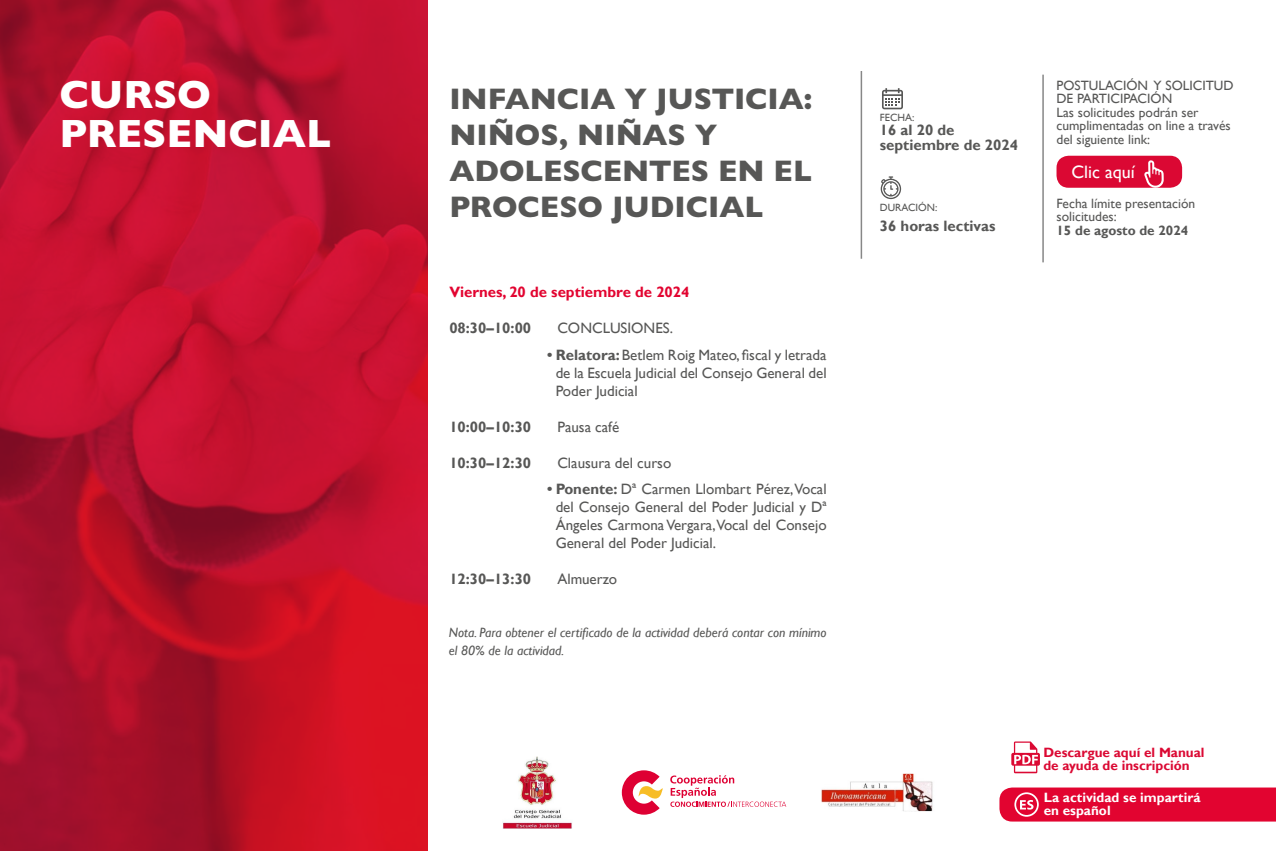
<style>
.page{position:relative;width:1276px;height:851px;background:#fff}
.page>*{position:absolute;margin:0;border:0;box-sizing:border-box;transform-origin:0 0}
.t1{font:800 39.75px/39px "Gill Sans";color:#fff}
.t2{font:800 30px/36px "Gill Sans";color:#575756}
.t3{font:18px "Gill Sans";color:#fff}
.t4{font:15px/18px "Gill Sans";color:#575756;text-align:justify}
.t5{font:700 15px/15px "Gill Sans";color:#575756}
.t6{font:700 15px "Gill Sans";color:#e20430}
.t7{font:13.5px/13.5px "Gill Sans";color:#575756}
.t8{font:italic 13.5px/18px "Gill Sans";color:#575756}
.t9{font:700 13.5px/13.5px "Gill Sans";color:#db0933}
.t10{font:700 13.5px/13.5px "Gill Sans";color:#fff}
.t11{font:700 13.5px "Gill Sans";color:#575756}
.t12{font:10.5px "Gill Sans";color:#575756}
.s1{font-weight:700}
</style>
<div class="page">
<img style="left:0;top:0;width:427px;height:850px">
<svg style="left:999px;top:787px;width:277px;height:34px;background:#e30f39"></svg>
<svg style="left:1011px;top:741px;width:29px;height:32px"></svg>
<hr style="left:860px;top:71px;width:2px;height:188px;background:#878787">
<div style="left:1056px;top:156px;width:126px;height:32px;background:#db0833;border-radius:12px"></div>
<hr style="left:1042px;top:75px;width:1px;height:187px;background:#878787">
<svg style="left:880px;top:176px;width:21px;height:23px"></svg>
<svg style="left:882px;top:88px;width:21px;height:21px"></svg>
<svg style="left:1143px;top:160px;width:20px;height:28px"></svg>
<svg style="left:670px;top:775px;width:116px;height:31px"></svg>
<svg style="left:622px;top:770px;width:40px;height:44px"></svg>
<img style="left:503px;top:756px;width:69px;height:72px">
<img style="left:821px;top:773px;width:112px;height:38px">
<h1 class="t1" style="left:59px;top:74px;width:273px">CURSO<br>PRESENCIAL</h1>
<h2 class="t2" style="left:449px;top:80px;width:364px">INFANCIA Y JUSTICIA:<br>NIÑOS, NIÑAS Y<br>ADOLESCENTES EN EL<br>PROCESO JUDICIAL</h2>
<p class="t6" style="left:449px;top:283px;width:242px">Viernes, 20 de septiembre de 2024</p>
<p class="t5" style="left:449px;top:321px;width:83px">08:30–10:00</p>
<p class="t4" style="left:557px;top:319px;width:117px">CONCLUSIONES.</p>
<p class="t4" style="left:556px;top:346px;width:272px;text-indent:-9px"><span class="s1">• Relatora:</span> Betlem Roig Mateo, fiscal y letrada de la Escuela Judicial del Consejo General del Poder Judicial</p>
<p class="t5" style="left:449px;top:419px;width:83px">10:00–10:30</p>
<p class="t4" style="left:557px;top:418px;width:63px">Pausa café</p>
<p class="t5" style="left:449px;top:455px;width:83px">10:30–12:30</p>
<p class="t4" style="left:557px;top:454px;width:115px">Clausura del curso</p>
<p class="t4" style="left:556px;top:480px;width:272px;text-indent:-9px"><span class="s1">• Ponente:</span> Dª Carmen Llombart Pérez, Vocal del Consejo General del Poder Judicial y Dª Ángeles Carmona Vergara,Vocal del Consejo General del Poder Judicial.</p>
<p class="t5" style="left:449px;top:572px;width:83px">12:30–13:30</p>
<p class="t4" style="left:557px;top:570px;width:61px">Almuerzo</p>
<p class="t8" style="left:449px;top:623px;width:379px">Nota. Para obtener el certificado de la actividad deberá contar con mínimo el 80% de la actividad.</p>
<p class="t12" style="left:880px;top:111px;width:36px">FECHA:</p>
<p class="t5" style="left:880px;top:123px;width:140px">16 al 20 de septiembre de 2024</p>
<p class="t12" style="left:880px;top:201px;width:59px">DURACIÓN:</p>
<p class="t5" style="left:880px;top:218px;width:117px">36 horas lectivas</p>
<p class="t7" style="left:1056px;top:79px;width:178px">POSTULACIÓN Y SOLICITUD<br>DE PARTICIPACIÓN<br>Las solicitudes podrán ser cumplimentadas on line a través del siguiente link:</p>
<p class="t3" style="left:1071px;top:162px;width:65px">Clic aquí</p>
<p class="t7" style="left:1056px;top:197px;width:140px">Fecha límite presentación solicitudes:</p>
<p class="t11" style="left:1056px;top:222px;width:133px">15 de agosto de 2024</p>
<p class="t9" style="left:1043px;top:745px;width:163px">Descargue aquí el Manual de ayuda de inscripción</p>
<p class="t10" style="left:1043px;top:790px;width:158px">La actividad se impartirá en español</p>
</div>
